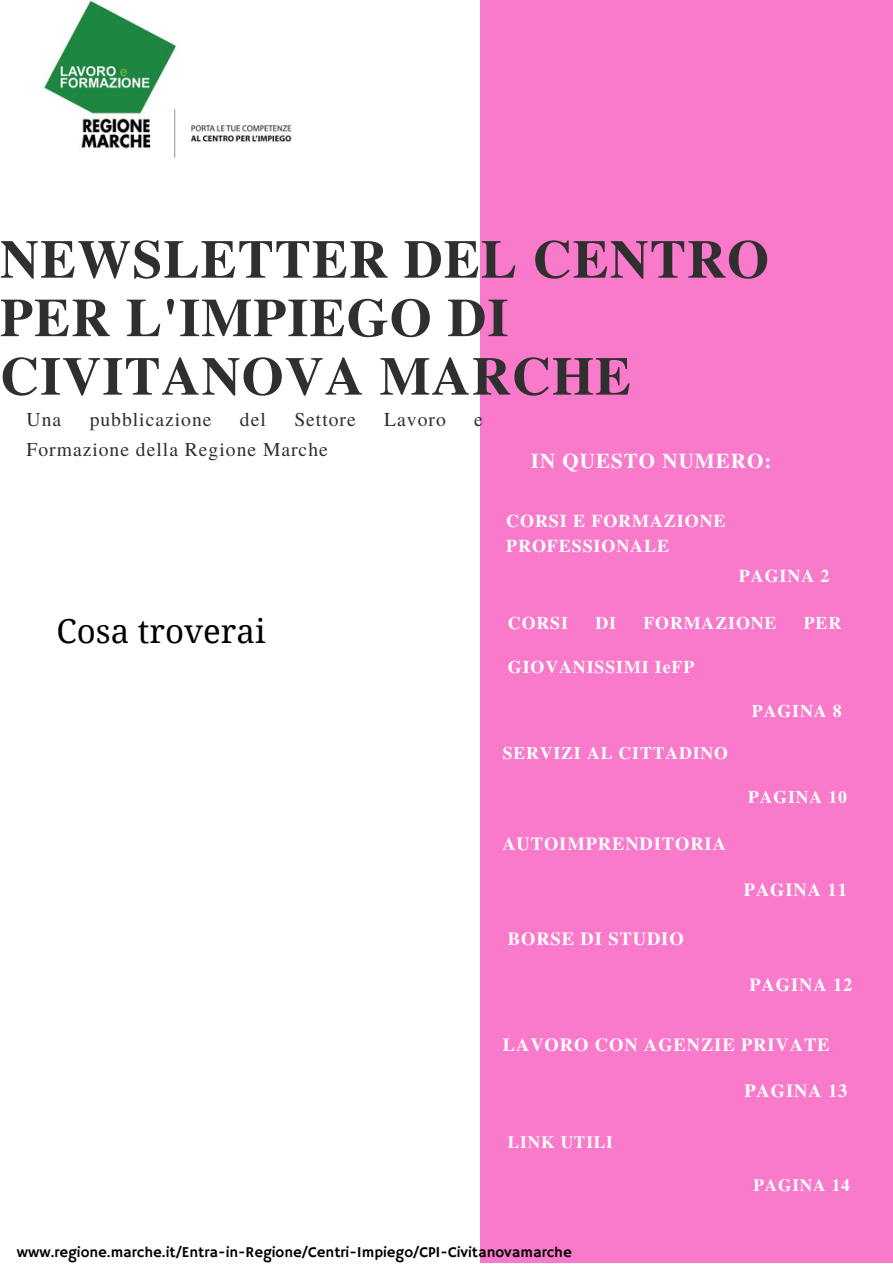
<style>
.page{position:relative;width:893px;height:1264px;background:#fff}
.page>*{position:absolute;margin:0;border:0;box-sizing:border-box;transform-origin:0 0}
.t1{font:700 54px/58.5px "Te X Gyre Termes";letter-spacing:.02em;color:#2f2f2f}
.t2{font:33px "Droid Serif";color:#000}
.t3{font:700 21px "Te X Gyre Termes";letter-spacing:.05em;color:#fff}
.t4{font:19.65px "Te X Gyre Termes";letter-spacing:.05em;color:#2f2f2f}
.t5{font:700 18.45px "Te X Gyre Termes";letter-spacing:.05em;color:#fff}
.t6{font:700 18px "Te X Gyre Termes";letter-spacing:.05em;color:#fff}
.t7{font:700 17.85px "Te X Gyre Termes";letter-spacing:.05em;color:#fff}
.t8{font:700 17.7px "Te X Gyre Termes";letter-spacing:.05em;color:#fff}
.t9{font:700 17.25px "Te X Gyre Termes";letter-spacing:.05em;color:#fff}
.t10{font:15px "Hammersmith One";color:#000}
</style>
<div class="page">
<div style="left:480px;top:0;width:412px;height:1262px;background:#f97acb"></div>
<img style="left:44px;top:0;width:248px;height:158px">
<p class="t1" style="left:0;top:227px;width:770px">NEWSLETTER DEL CENTRO<br>PER L'IMPIEGO DI<br>CIVITANOVA MARCHE</p>
<p class="t4" style="left:27px;top:405px;width:36px">Una</p>
<p class="t4" style="left:90px;top:405px;width:123px">pubblicazione</p>
<p class="t4" style="left:240px;top:405px;width:27px">del</p>
<p class="t4" style="left:294px;top:405px;width:63px">Settore</p>
<p class="t4" style="left:384px;top:405px;width:63px">Lavoro</p>
<p class="t4" style="left:474px;top:405px;width:10px">e</p>
<p class="t4" style="left:27px;top:435px;width:303px">Formazione della Regione Marche</p>
<p class="t2" style="left:57px;top:612px;width:210px">Cosa troverai</p>
<p class="t3" style="left:530px;top:444px;width:242px">IN QUESTO NUMERO:</p>
<p class="t6" style="left:506px;top:506px;width:221px">CORSI E FORMAZIONE</p>
<p class="t6" style="left:506px;top:532px;width:164px">PROFESSIONALE</p>
<p class="t6" style="left:738px;top:561px;width:92px">PAGINA 2</p>
<p class="t7" style="left:508px;top:609px;width:62px">CORSI</p>
<p class="t7" style="left:595px;top:609px;width:22px">DI</p>
<p class="t7" style="left:643px;top:609px;width:134px">FORMAZIONE</p>
<p class="t7" style="left:803px;top:609px;width:39px">PER</p>
<p class="t7" style="left:508px;top:653px;width:188px">GIOVANISSIMI IeFP</p>
<p class="t7" style="left:751px;top:696px;width:92px">PAGINA 8</p>
<p class="t8" style="left:503px;top:739px;width:226px">SERVIZI AL CITTADINO</p>
<p class="t5" style="left:502px;top:829px;width:225px">AUTOIMPRENDITORIA</p>
<p class="t5" style="left:508px;top:924px;width:177px">BORSE DI STUDIO</p>
<p class="t8" style="left:748px;top:783px;width:100px">PAGINA 10</p>
<p class="t5" style="left:743px;top:875px;width:105px">PAGINA 11</p>
<p class="t5" style="left:749px;top:970px;width:105px">PAGINA 12</p>
<p class="t5" style="left:503px;top:1030px;width:328px">LAVORO CON AGENZIE PRIVATE</p>
<p class="t5" style="left:744px;top:1076px;width:105px">PAGINA 13</p>
<p class="t9" style="left:508px;top:1128px;width:106px">LINK UTILI</p>
<p class="t9" style="left:753px;top:1171px;width:98px">PAGINA 14</p>
<p class="t10" style="left:17px;top:1243px;width:556px">www.regione.marche.it/Entra-in-Regione/Centri-Impiego/CPI-Civitanovamarche</p>
</div>
